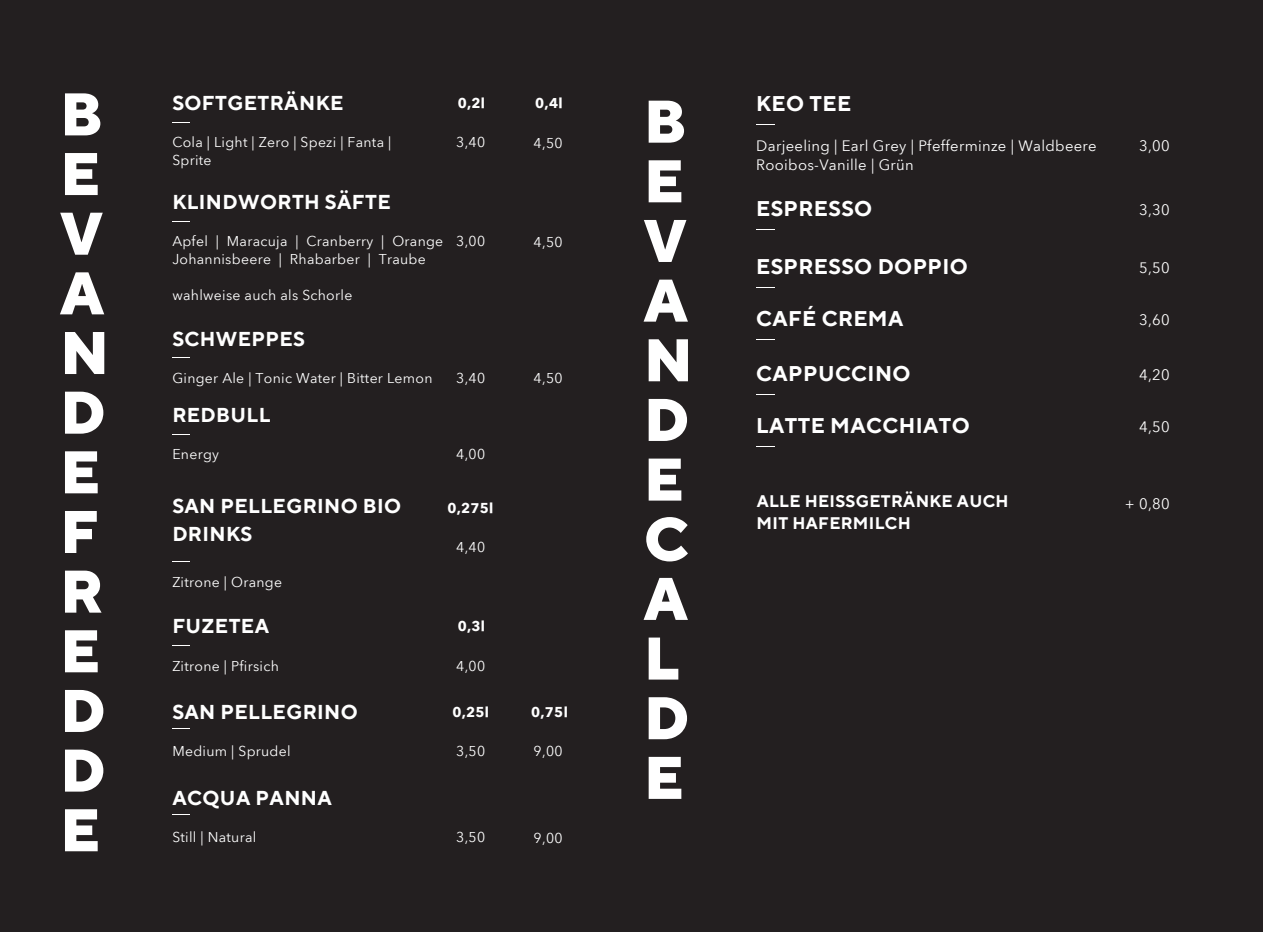
<style>
.page{position:relative;width:1263px;height:932px;background:#fff}
.page>*{position:absolute;margin:0;border:0;box-sizing:border-box;transform-origin:0 0}
.t1{font:800 60px/59.7px "TT Norms Pro";color:#fff}
.t2{font:700 21.3px "TT Norms Pro";letter-spacing:.02em;color:#fff}
.t3{font:700 20.1px/27.6px "TT Norms Pro";letter-spacing:.02em;color:#fff}
.t4{font:700 16.8px/22.5px "TT Norms Pro";letter-spacing:.02em;color:#fff}
.t5{font:14.85px/18.9px "Avenir Next Arabic";letter-spacing:.02em;color:#fff}
.t6{font:700 14.1px "Avenir Next Arabic";letter-spacing:.02em;color:#fff}
.t7{font:13.95px/17.9px "Avenir Next Arabic";letter-spacing:.02em;color:#fff}
</style>
<div class="page">
<div style="left:0;top:0;width:1263px;height:931px;background:#231f20"></div>
<svg style="left:172px;top:122px;width:18px;height:1px"></svg>
<svg style="left:172px;top:221px;width:18px;height:1px"></svg>
<svg style="left:172px;top:645px;width:18px;height:1px"></svg>
<svg style="left:172px;top:357px;width:18px;height:1px"></svg>
<svg style="left:172px;top:561px;width:18px;height:1px"></svg>
<svg style="left:756px;top:124px;width:19px;height:1px"></svg>
<svg style="left:756px;top:229px;width:19px;height:1px"></svg>
<svg style="left:756px;top:287px;width:19px;height:1px"></svg>
<svg style="left:756px;top:339px;width:19px;height:1px"></svg>
<svg style="left:756px;top:394px;width:19px;height:1px"></svg>
<svg style="left:756px;top:446px;width:19px;height:1px"></svg>
<svg style="left:172px;top:434px;width:18px;height:1px"></svg>
<h1 class="t3" style="left:172px;top:90px;width:173px">SOFTGETRÄNKE</h1>
<h2 class="t7" style="left:172px;top:134px;width:221px">Cola | Light | Zero | Spezi | Fanta |</h2>
<h4 class="t7" style="left:172px;top:151px;width:41px">Sprite</h4>
<h2 class="t1" style="left:60px;top:87px;width:50px">B<br>E<br>V<br>A<br>N<br>D<br>E<br>F<br>R<br>E<br>D<br>D<br>E</h2>
<h4 class="t1" style="left:644px;top:94px;width:50px">B<br>E<br>V<br>A<br>N<br>D<br>E<br>C<br>A<br>L<br>D<br>E</h4>
<h4 class="t6" style="left:458px;top:95px;width:29px">0,2l</h4>
<p class="t6" style="left:535px;top:95px;width:29px">0,4l</p>
<p class="t7" style="left:456px;top:134px;width:30px">3,40</p>
<p class="t7" style="left:534px;top:134px;width:30px">4,50</p>
<p class="t3" style="left:172px;top:189px;width:220px">KLINDWORTH SÄFTE</p>
<h2 class="t7" style="left:172px;top:233px;width:272px">Apfel | Maracuja | Cranberry | Orange<br>Johannisbeere | Rhabarber | Traube</h2>
<p class="t7" style="left:172px;top:286px;width:182px">wahlweise auch als Schorle</p>
<p class="t7" style="left:456px;top:232px;width:30px">3,00</p>
<p class="t7" style="left:534px;top:233px;width:30px">4,50</p>
<p class="t3" style="left:172px;top:325px;width:134px">SCHWEPPES</p>
<h2 class="t7" style="left:172px;top:369px;width:262px">Ginger Ale | Tonic Water | Bitter Lemon</h2>
<p class="t7" style="left:456px;top:369px;width:30px">3,40</p>
<p class="t7" style="left:534px;top:369px;width:30px">4,50</p>
<h2 class="t3" style="left:172px;top:402px;width:100px">REDBULL</h2>
<p class="t7" style="left:172px;top:445px;width:48px">Energy</p>
<p class="t7" style="left:456px;top:445px;width:30px">4,00</p>
<h2 class="t3" style="left:172px;top:493px;width:230px">SAN PELLEGRINO BIO<br>DRINKS</h2>
<h4 class="t7" style="left:172px;top:573px;width:111px">Zitrone | Orange</h4>
<p class="t6" style="left:447px;top:499px;width:48px">0,275l</p>
<p class="t7" style="left:456px;top:538px;width:30px">4,40</p>
<p class="t3" style="left:172px;top:613px;width:98px">FUZETEA</p>
<h2 class="t7" style="left:172px;top:657px;width:108px">Zitrone | Pfirsich</h2>
<p class="t7" style="left:456px;top:656px;width:30px">4,00</p>
<p class="t6" style="left:458px;top:618px;width:29px">0,3l</p>
<p class="t3" style="left:172px;top:699px;width:187px">SAN PELLEGRINO</p>
<p class="t7" style="left:172px;top:742px;width:120px">Medium | Sprudel</p>
<h2 class="t7" style="left:534px;top:742px;width:30px">9,00</h2>
<p class="t6" style="left:452px;top:704px;width:38px">0,25l</p>
<h4 class="t6" style="left:531px;top:704px;width:38px">0,75l</h4>
<p class="t7" style="left:456px;top:742px;width:30px">3,50</p>
<h2 class="t3" style="left:172px;top:785px;width:161px">ACQUA PANNA</h2>
<h4 class="t7" style="left:172px;top:828px;width:85px">Still | Natural</h4>
<p class="t7" style="left:456px;top:828px;width:30px">3,50</p>
<p class="t7" style="left:534px;top:828px;width:30px">9,00</p>
<p class="t2" style="left:756px;top:91px;width:96px">KEO TEE</p>
<p class="t5" style="left:756px;top:136px;width:342px">Darjeeling | Earl Grey | Pfefferminze | Waldbeere<br>Rooibos-Vanille | Grün</p>
<h1 class="t5" style="left:1139px;top:136px;width:32px">3,00</h1>
<h2 class="t2" style="left:756px;top:196px;width:118px">ESPRESSO</h2>
<p class="t5" style="left:1139px;top:200px;width:32px">3,30</p>
<h2 class="t2" style="left:756px;top:254px;width:213px">ESPRESSO DOPPIO</h2>
<h2 class="t5" style="left:1139px;top:258px;width:32px">5,50</h2>
<h2 class="t2" style="left:756px;top:306px;width:149px">CAFÉ CREMA</h2>
<h2 class="t5" style="left:1139px;top:310px;width:32px">3,60</h2>
<p class="t2" style="left:756px;top:361px;width:156px">CAPPUCCINO</p>
<p class="t5" style="left:1139px;top:365px;width:32px">4,20</p>
<p class="t2" style="left:756px;top:413px;width:215px">LATTE MACCHIATO</p>
<p class="t5" style="left:1139px;top:417px;width:32px">4,50</p>
<p class="t4" style="left:757px;top:490px;width:254px">ALLE HEISSGETRÄNKE AUCH<br>MIT HAFERMILCH</p>
<p class="t5" style="left:1125px;top:494px;width:46px">+ 0,80</p>
</div>
